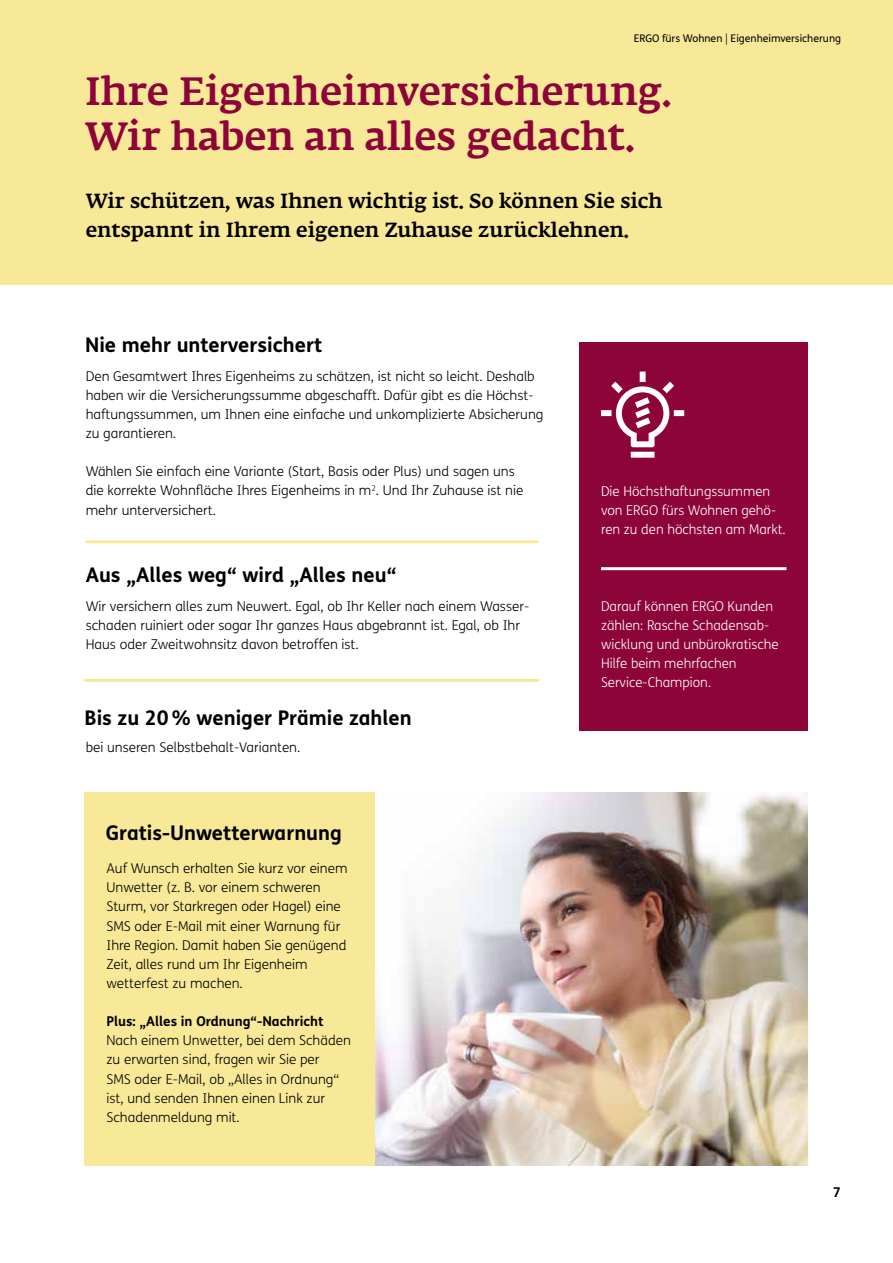
<style>
.page{position:relative;width:893px;height:1263px;background:#fff}
.page>*{position:absolute;margin:0;border:0;box-sizing:border-box;transform-origin:0 0}
.t1{font:500 39px/44.8px "Fedra Serif A Pro";color:#8d0439}
.t2{font:700 20.25px "FS Me";color:#000}
.t3{font:500 20.25px/28.7px "Fedra Serif A Pro";color:#000}
.t4{font:300 13.5px/19.2px "FS Me";color:#000}
.t5{font:300 13.5px/19.2px "FS Me";color:#fff}
.t6{font:700 13.5px "FS Me";color:#000}
.t7{font:10.5px "FS Me";color:#000}
.s1{font-weight:300}
</style>
<div class="page">
<img style="left:375px;top:792px;width:433px;height:373px">
<hr style="left:85px;top:540px;width:454px;height:3px;background:#f8e999">
<hr style="left:84px;top:679px;width:455px;height:3px;background:#f8e999">
<div style="left:580px;top:342px;width:228px;height:389px;background:#8d0439"></div>
<div style="left:0;top:0;width:893px;height:285px;background:#f8e999"></div>
<svg style="left:601px;top:372px;width:83px;height:86px"></svg>
<hr style="left:601px;top:567px;width:185px;height:3px;background:#fff">
<div style="left:84px;top:792px;width:291px;height:373px;background:#f8e999"></div>
<p class="t7" style="left:634px;top:31px;width:209px">ERGO fürs Wohnen <span class="s1">|</span> Eigenheimversicherung</p>
<h1 class="t1" style="left:85px;top:69px;width:588px">Ihre Eigenheimversicherung.<br>Wir haben an alles gedacht.</h1>
<h2 class="t3" style="left:86px;top:187px;width:578px">Wir schützen, was Ihnen wichtig ist. So können Sie sich entspannt in Ihrem eigenen Zuhause zurücklehnen.</h2>
<h2 class="t2" style="left:85px;top:329px;width:239px">Nie mehr unterversichert</h2>
<p class="t4" style="left:86px;top:366px;width:459px">Den Gesamtwert Ihres Eigenheims zu schätzen, ist nicht so leicht. Deshalb haben wir die Versicherungssumme abgeschafft. Dafür gibt es die Höchst&shy;haftungssummen, um Ihnen eine einfache und unkomplizierte Absicherung zu garantieren.</p>
<p class="t4" style="left:86px;top:462px;width:439px">Wählen Sie einfach eine Variante (Start, Basis oder Plus) und sagen uns die korrekte Wohnfläche Ihres Eigenheims in m<sup>2</sup>. Und Ihr Zuhause ist nie mehr unterversichert.</p>
<h2 class="t2" style="left:86px;top:559px;width:312px">Aus „Alles weg“ wird „Alles neu“</h2>
<p class="t4" style="left:86px;top:596px;width:445px">Wir versichern alles zum Neuwert. Egal, ob Ihr Keller nach einem Wasser&shy;schaden ruiniert oder sogar Ihr ganzes Haus abgebrannt ist. Egal, ob Ihr<br>Haus oder Zweitwohnsitz davon betroffen ist.</p>
<h2 class="t2" style="left:84px;top:702px;width:329px">Bis zu 20% weniger Prämie zahlen</h2>
<p class="t4" style="left:86px;top:737px;width:216px">bei unseren Selbstbehalt-Varianten.</p>
<h2 class="t2" style="left:106px;top:817px;width:237px">Gratis-Unwetterwarnung</h2>
<p class="t4" style="left:106px;top:858px;width:243px">Auf Wunsch erhalten Sie kurz vor einem Unwetter (z. B. vor einem schweren Sturm, vor Starkregen oder Hagel) eine SMS oder E-Mail mit einer Warnung für Ihre Region. Damit haben Sie genügend Zeit, alles rund um Ihr Eigenheim wetterfest zu machen.</p>
<p class="t6" style="left:106px;top:1011px;width:219px">Plus: „Alles in Ordnung“-Nachricht</p>
<p class="t4" style="left:106px;top:1030px;width:246px">Nach einem Unwetter, bei dem Schäden zu erwarten sind, fragen wir Sie per<br>SMS oder E-Mail, ob „Alles in Ordnung“ ist, und senden Ihnen einen Link zur Schadenmeldung mit.</p>
<p class="t5" style="left:601px;top:481px;width:186px">Die Höchsthaftungssummen von ERGO fürs Wohnen gehö&shy;ren zu den höchsten am Markt.</p>
<p class="t5" style="left:601px;top:596px;width:179px">Darauf können ERGO Kunden zählen: Rasche Schadensab&shy;wicklung und unbürokratische<br>Hilfe beim mehrfachen<br>Service-Champion.</p>
<p class="t6" style="left:833px;top:1182px;width:9px">7</p>
</div>
